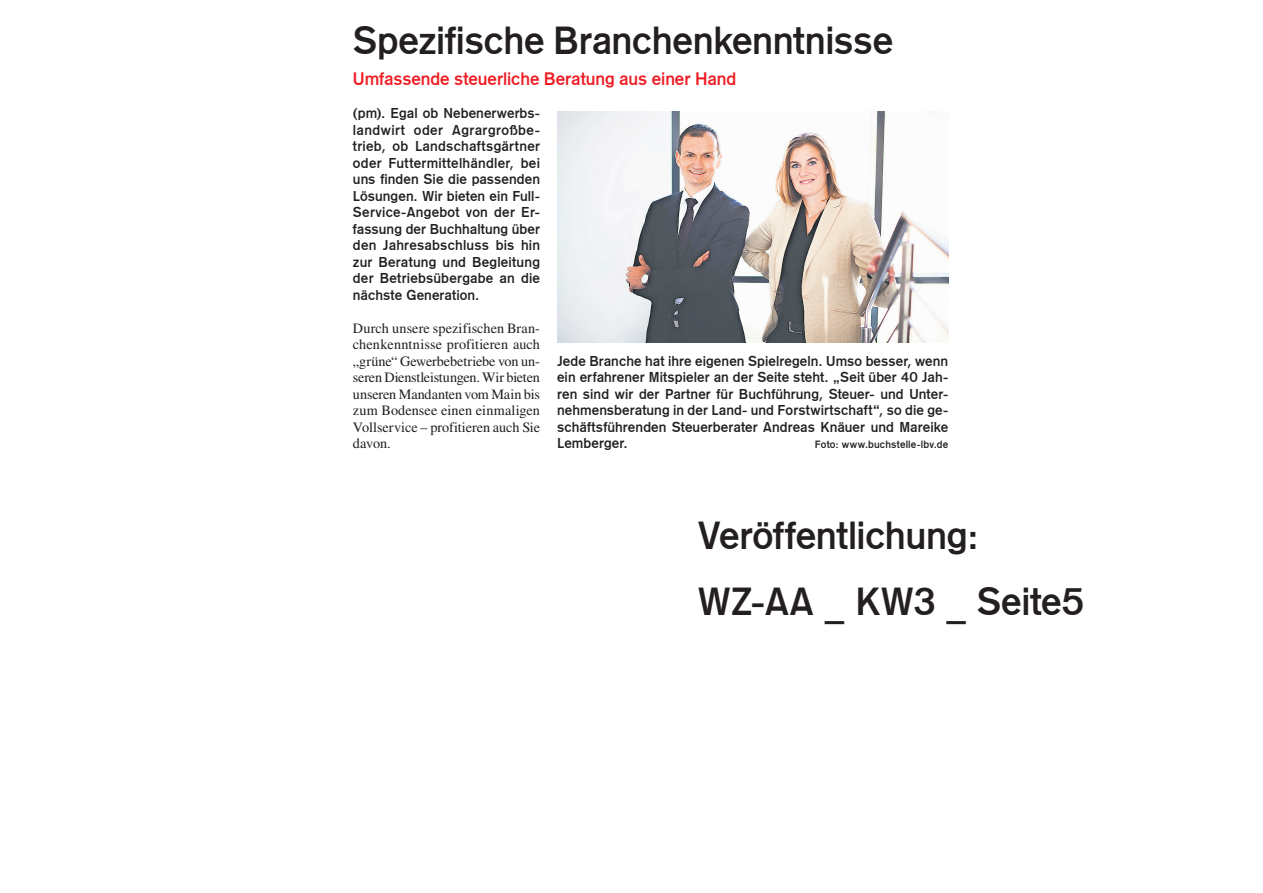
<style>
.page{position:relative;width:1263px;height:893px;background:#fff}
.page>*{position:absolute;margin:0;border:0;box-sizing:border-box;transform-origin:0 0}
.Ü_2sp{font:39px "Gothic 725 BT Bold A";letter-spacing:-.01em;color:#231f20}
.UZ{font:18px "Gothic 725 BT Bold A";letter-spacing:-.005em;color:#ee1d23}
.VS{font:14.25px/16.5px "Gothic 725 BT Bold A";letter-spacing:.015em;color:#231f20;text-align:justify}
.BU{font:14.25px/16.5px "Gothic 725 BT Bold A";letter-spacing:.005em;color:#231f20;text-align:justify}
.GT{font:14.25px/16.5px "Times";color:#231f20;text-align:justify}
.BU-2{font:10.5px "Gothic 725 BT Bold A";letter-spacing:.015em;color:#231f20}
</style>
<div class="page">
<img style="left:557px;top:111px;width:391px;height:231px">
<p class="Ü_2sp" style="left:353px;top:18px;width:542px">Spezifische Branchenkenntnisse</p>
<p class="UZ" style="left:353px;top:69px;width:385px">Umfassende steuerliche Beratung aus einer Hand</p>
<p class="VS" style="left:353px;top:105px;width:189px">(pm). Egal ob Nebenerwerbs&shy;landwirt oder Agrargroßbe&shy;trieb, ob Landschaftsgärtner oder Futtermittelhändler, bei uns finden Sie die passenden Lösungen. Wir bieten ein Full-Service-Angebot von der Er&shy;fassung der Buchhaltung über den Jahresabschluss bis hin zur Beratung und Begleitung der Betriebsübergabe an die nächste Generation.</p>
<p class="GT" style="left:353px;top:319px;width:189px">Durch unsere spezifischen Bran&shy;chenkenntnisse profitieren auch „grüne“ Gewerbebetriebe von un&shy;seren Dienstleistungen. Wir bieten unseren Mandanten vom Main bis zum Bodensee einen einmaligen Vollservice – profitieren auch Sie davon.</p>
<p class="BU" style="left:557px;top:353px;width:393px">Jede Branche hat ihre eigenen Spielregeln. Umso besser, wenn ein erfahrener Mitspieler an der Seite steht. „Seit über 40 Jah&shy;ren sind wir der Partner für Buchführung, Steuer- und Unter&shy;nehmensberatung in der Land- und Forstwirtschaft“, so die ge&shy;schäftsführenden Steuerberater Andreas Knäuer und Mareike Lemberger.</p>
<p class="BU-2" style="left:815px;top:439px;width:135px">Foto: www.buchstelle-lbv.de</p>
<p class="Ü_2sp" style="left:697px;top:513px;width:283px">Veröffentlichung:</p>
<p class="Ü_2sp" style="left:697px;top:579px;width:388px">WZ-AA _ KW3 _ Seite5</p>
</div>
